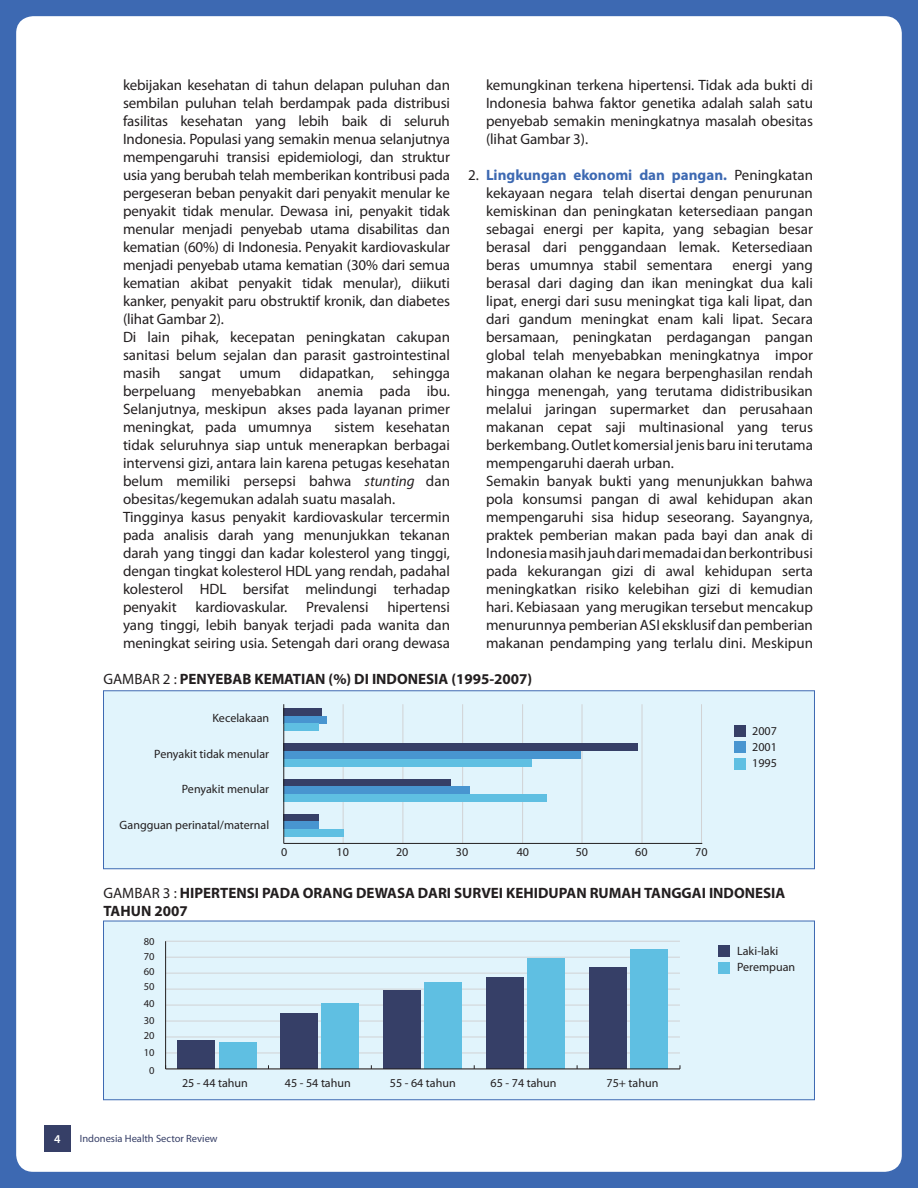
<style>
.page{position:relative;width:918px;height:1188px;background:#3d69b2}
.page>*{position:absolute;margin:0;border:0;box-sizing:border-box;transform-origin:0 0}
.t1{font:15px/18px "Myriad Pro";color:#231f20}
.t2{font:700 15px/18px "Myriad Pro";color:#231f20}
.t3{font:12px/16.4px "Myriad Pro";color:#231f20}
.t4{font:600 12px "Myriad Pro";color:#fff}
.t5{font:10.5px "Myriad Pro";color:#363f67}
.t6{font:10.5px "Myriad Pro";color:#231f20}
.s1{font-style:italic}
.s2{font-weight:700;color:#3d69b2}
.s3{font-weight:400}
</style>
<div class="page">
<div style="left:16px;top:16px;width:886px;height:1156px;background:#fff;border-radius:17px"></div>
<div style="left:44px;top:1126px;width:26px;height:26px;background:#363f67"></div>
<div style="left:104px;top:921px;width:710px;height:179px;background:#e1f4fc"></div>
<div style="left:103px;top:921px;width:712px;height:179px;border:1px solid #3d69b2"></div>
<div style="left:719px;top:946px;width:11px;height:11px;background:#363f67"></div>
<div style="left:719px;top:962px;width:11px;height:11px;background:#5fbfe2"></div>
<hr style="left:166px;top:1053px;width:514px;height:1px;background:#d1d2d4">
<hr style="left:166px;top:1037px;width:514px;height:1px;background:#d1d2d4">
<hr style="left:166px;top:1021px;width:514px;height:1px;background:#d1d2d4">
<hr style="left:166px;top:1005px;width:514px;height:1px;background:#d1d2d4">
<hr style="left:166px;top:989px;width:514px;height:1px;background:#d1d2d4">
<hr style="left:166px;top:973px;width:514px;height:1px;background:#d1d2d4">
<hr style="left:166px;top:957px;width:514px;height:1px;background:#d1d2d4">
<hr style="left:166px;top:941px;width:514px;height:1px;background:#d1d2d4">
<hr style="left:165px;top:941px;width:1px;height:128px;background:#231f20">
<div style="left:219px;top:1043px;width:37px;height:26px;background:#5fbfe2"></div>
<div style="left:322px;top:1003px;width:37px;height:66px;background:#5fbfe2"></div>
<div style="left:425px;top:982px;width:37px;height:87px;background:#5fbfe2"></div>
<div style="left:528px;top:958px;width:37px;height:111px;background:#5fbfe2"></div>
<div style="left:631px;top:950px;width:37px;height:119px;background:#5fbfe2"></div>
<div style="left:178px;top:1040px;width:37px;height:29px;background:#363f67"></div>
<div style="left:281px;top:1013px;width:37px;height:56px;background:#363f67"></div>
<div style="left:384px;top:991px;width:37px;height:78px;background:#363f67"></div>
<div style="left:487px;top:978px;width:37px;height:91px;background:#363f67"></div>
<div style="left:589px;top:968px;width:37px;height:101px;background:#363f67"></div>
<hr style="left:166px;top:1069px;width:514px;height:1px;background:#231f20">
<div style="left:104px;top:691px;width:710px;height:178px;background:#e1f4fc"></div>
<div style="left:103px;top:690px;width:712px;height:179px;border:1px solid #3d69b2"></div>
<hr style="left:343px;top:704px;width:1px;height:139px;background:#d1d2d4">
<hr style="left:403px;top:704px;width:1px;height:139px;background:#d1d2d4">
<hr style="left:462px;top:704px;width:1px;height:139px;background:#d1d2d4">
<hr style="left:522px;top:704px;width:1px;height:139px;background:#d1d2d4">
<hr style="left:582px;top:704px;width:1px;height:139px;background:#d1d2d4">
<hr style="left:642px;top:704px;width:1px;height:139px;background:#d1d2d4">
<hr style="left:701px;top:704px;width:1px;height:139px;background:#d1d2d4">
<div style="left:284px;top:708px;width:38px;height:8px;background:#363f67"></div>
<div style="left:284px;top:716px;width:43px;height:8px;background:#4895d0"></div>
<div style="left:284px;top:724px;width:34px;height:7px;background:#5fbfe2"></div>
<div style="left:284px;top:744px;width:354px;height:7px;background:#363f67"></div>
<div style="left:284px;top:751px;width:297px;height:8px;background:#4895d0"></div>
<div style="left:284px;top:759px;width:248px;height:8px;background:#5fbfe2"></div>
<div style="left:284px;top:779px;width:167px;height:8px;background:#363f67"></div>
<div style="left:284px;top:787px;width:186px;height:7px;background:#4895d0"></div>
<div style="left:284px;top:794px;width:263px;height:8px;background:#5fbfe2"></div>
<div style="left:284px;top:814px;width:35px;height:7px;background:#363f67"></div>
<div style="left:284px;top:821px;width:35px;height:8px;background:#4895d0"></div>
<div style="left:284px;top:829px;width:60px;height:8px;background:#5fbfe2"></div>
<hr style="left:283px;top:704px;width:1px;height:139px;background:#231f20">
<hr style="left:284px;top:843px;width:418px;height:1px;background:#231f20">
<div style="left:734px;top:725px;width:11px;height:12px;background:#363f67"></div>
<div style="left:734px;top:742px;width:11px;height:11px;background:#4895d0"></div>
<div style="left:734px;top:758px;width:11px;height:12px;background:#5fbfe2"></div>
<p class="t1" style="left:123px;top:76px;width:329px">kebijakan kesehatan di tahun delapan puluhan dan sembilan puluhan telah berdampak pada distribusi fasilitas kesehatan yang lebih baik di seluruh Indonesia. Populasi yang semakin menua selanjutnya mempengaruhi transisi epidemiologi, dan struktur usia yang berubah telah memberikan kontribusi pada pergeseran beban penyakit dari penyakit menular ke penyakit tidak menular. Dewasa ini, penyakit tidak menular menjadi penyebab utama disabilitas dan kematian (60%) di Indonesia. Penyakit kardiovaskular menjadi penyebab utama kematian (30% dari semua kematian akibat penyakit tidak menular), diikuti kanker, penyakit paru obstruktif kronik, dan diabetes (lihat Gambar 2).<br>Di lain pihak, kecepatan peningkatan cakupan sanitasi belum sejalan dan parasit gastrointestinal masih sangat umum didapatkan, sehingga berpeluang menyebabkan anemia pada ibu.<br>Selanjutnya, meskipun akses pada layanan primer meningkat, pada umumnya</p>
<p class="t1" style="left:123px;top:418px;width:329px;text-indent:211px">sistem kesehatan tidak seluruhnya siap untuk menerapkan berbagai intervensi gizi, antara lain karena petugas kesehatan belum memiliki persepsi bahwa <span class="s1">stunting</span> dan obesitas/kegemukan adalah suatu masalah.<br>Tingginya kasus penyakit kardiovaskular tercermin pada analisis darah yang menunjukkan tekanan darah yang tinggi dan kadar kolesterol yang tinggi, dengan tingkat kolesterol HDL yang rendah, padahal kolesterol HDL bersifat melindungi terhadap penyakit kardiovaskular. Prevalensi hipertensi yang tinggi, lebih banyak terjadi pada wanita dan meningkat seiring usia. Setengah dari orang dewasa</p>
<p class="t1" style="left:486px;top:76px;width:329px;text-align:justify">kemungkinan terkena hipertensi. Tidak ada bukti di Indonesia bahwa faktor genetika adalah salah satu penyebab semakin meningkatnya masalah obesitas (lihat Gambar 3).</p>
<p class="t1" style="left:486px;top:166px;width:329px;text-align:justify;text-indent:-18px">2. <span class="s2">Lingkungan ekonomi dan pangan.</span> Peningkatan kekayaan negara telah disertai dengan penurunan kemiskinan dan peningkatan ketersediaan pangan sebagai energi per kapita, yang sebagian besar berasal dari penggandaan lemak. Ketersediaan beras umumnya stabil sementara</p>
<p class="t1" style="left:486px;top:256px;width:329px;text-indent:246px">energi yang berasal dari daging dan ikan meningkat dua kali lipat, energi dari susu meningkat tiga kali lipat, dan dari gandum meningkat enam kali lipat. Secara bersamaan, peningkatan perdagangan pangan global telah menyebabkan meningkatnya impor makanan olahan ke negara berpenghasilan rendah hingga menengah, yang terutama didistribusikan melalui jaringan supermarket dan perusahaan makanan cepat saji multinasional yang terus berkembang. Outlet komersial jenis baru ini terutama mempengaruhi daerah urban.<br>Semakin banyak bukti yang menunjukkan bahwa pola konsumsi pangan di awal kehidupan akan mempengaruhi sisa hidup seseorang. Sayangnya, praktek pemberian makan pada bayi dan anak di Indonesia masih jauh dari memadai dan berkontribusi pada kekurangan gizi di awal kehidupan serta meningkatkan risiko kelebihan gizi di kemudian hari. Kebiasaan yang merugikan tersebut mencakup menurunnya pemberian ASI eksklusif dan pemberian makanan pendamping yang terlalu dini. Meskipun</p>
<p class="t2" style="left:104px;top:669px;width:430px"><span class="s3">GAMBAR 2 :</span> PENYEBAB KEMATIAN (%) DI INDONESIA (1995-2007)</p>
<p class="t3" style="left:212px;top:709px;width:58px">Kecelakaan</p>
<p class="t3" style="left:154px;top:746px;width:116px">Penyakit tidak menular</p>
<p class="t3" style="left:182px;top:780px;width:89px">Penyakit menular</p>
<p class="t3" style="left:120px;top:817px;width:151px">Gangguan perinatal/maternal</p>
<p class="t3" style="left:281px;top:843px;width:8px">0</p>
<p class="t3" style="left:337px;top:843px;width:14px">10</p>
<p class="t3" style="left:396px;top:843px;width:14px">20</p>
<p class="t3" style="left:456px;top:843px;width:14px">30</p>
<p class="t3" style="left:517px;top:843px;width:14px">40</p>
<p class="t3" style="left:576px;top:843px;width:14px">50</p>
<p class="t3" style="left:635px;top:843px;width:14px">60</p>
<p class="t3" style="left:695px;top:843px;width:14px">70</p>
<p class="t3" style="left:752px;top:722px;width:26px;text-align:justify">2007<br>2001<br>1995</p>
<p class="t2" style="left:104px;top:883px;width:683px"><span class="s3">GAMBAR 3 :</span> HIPERTENSI PADA ORANG DEWASA DARI SURVEI KEHIDUPAN RUMAH TANGGAI INDONESIA<br>TAHUN 2007</p>
<p class="t6" style="left:144px;top:935px;width:12px">80</p>
<p class="t6" style="left:144px;top:950px;width:12px">70</p>
<p class="t6" style="left:144px;top:965px;width:12px">60</p>
<p class="t6" style="left:144px;top:980px;width:12px">50</p>
<p class="t6" style="left:144px;top:997px;width:12px">40</p>
<p class="t6" style="left:144px;top:1014px;width:12px">30</p>
<p class="t6" style="left:144px;top:1029px;width:12px">20</p>
<p class="t6" style="left:144px;top:1046px;width:12px">10</p>
<p class="t6" style="left:149px;top:1064px;width:7px">0</p>
<p class="t3" style="left:182px;top:1075px;width:67px">25 - 44 tahun</p>
<p class="t3" style="left:285px;top:1075px;width:67px">45 - 54 tahun</p>
<p class="t3" style="left:390px;top:1075px;width:67px">55 - 64 tahun</p>
<p class="t3" style="left:491px;top:1075px;width:67px">65 - 74 tahun</p>
<p class="t3" style="left:607px;top:1075px;width:53px">75+ tahun</p>
<p class="t4" style="left:54px;top:1131px;width:8px">4</p>
<p class="t5" style="left:80px;top:1132px;width:139px">Indonesia Health Sector Review</p>
<p class="t3" style="left:737px;top:942px;width:60px">Laki-laki<br>Perempuan</p>
</div>
